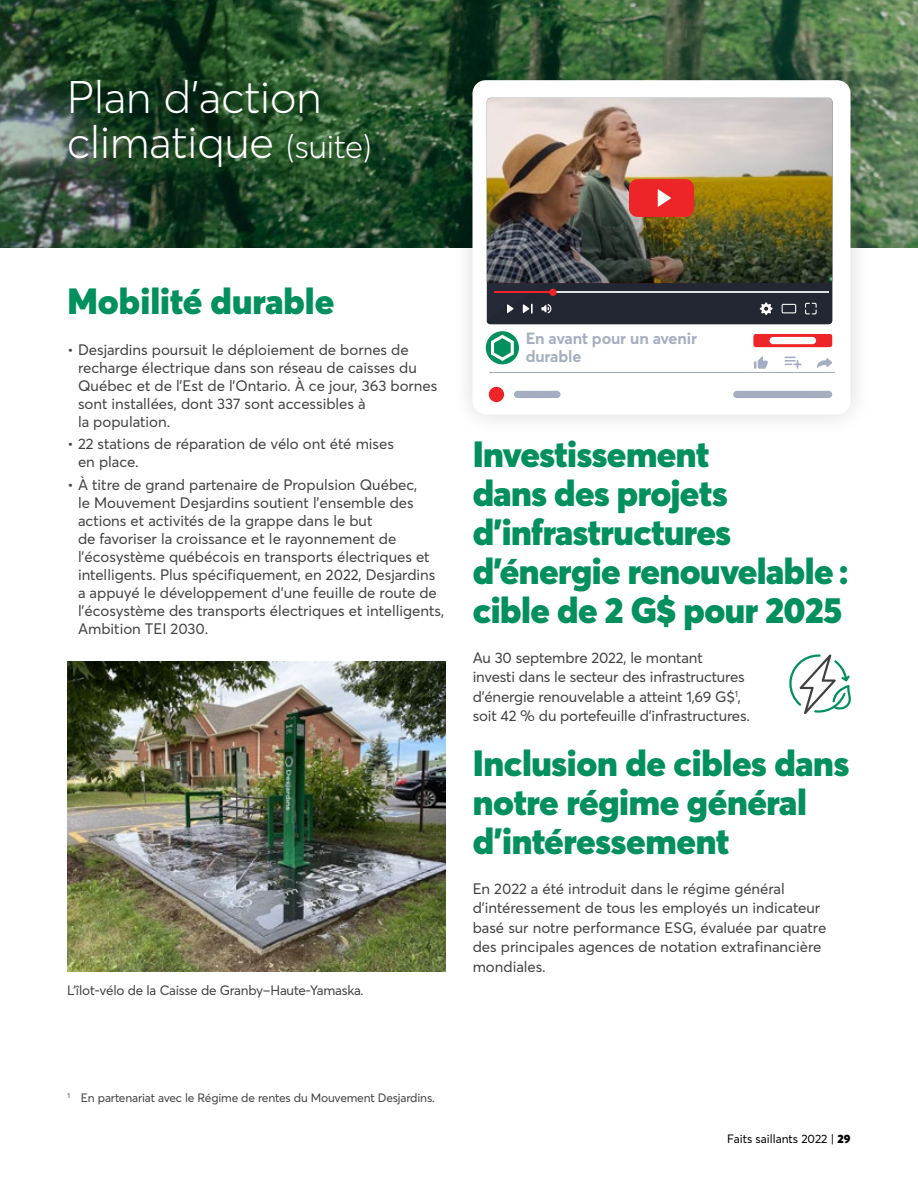
<style>
.page{position:relative;width:918px;height:1188px;background:#fff}
.page>*{position:absolute;margin:0;border:0;box-sizing:border-box;transform-origin:0 0}
.t1{font:300 45px/45px "Desjardins Sans";color:#fff}
.t2{font:900 36px/39px "Desjardins Sans";letter-spacing:-.015em;color:#00905e}
.t3{font:700 16.2px/17.5px "Desjardins Sans";letter-spacing:-.01em;color:#a4aec0}
.t4{font:15px/18px "Desjardins Sans";color:#414042}
.t5{font:13.5px "Desjardins Sans";letter-spacing:-.015em;color:#414042}
.t6{font:12px "Desjardins Sans";letter-spacing:-.01em;color:#414042}
.t7{font:12px "Desjardins Sans";color:#000}
.s1{font-size:33px}
.s2{font-weight:900}
</style>
<div class="page">
<img style="left:0;top:0;width:918px;height:247px">
<img style="left:67px;top:661px;width:378px;height:311px">
<svg style="left:789px;top:654px;width:62px;height:60px"></svg>
<div style="left:451px;top:58px;width:422px;height:378px;background:#000;opacity:.15"></div>
<div style="left:472px;top:80px;width:378px;height:335px;background:#fff;border-radius:13px"></div>
<div style="left:487px;top:283px;width:345px;height:41px;background:#232633"></div>
<hr style="left:495px;top:291px;width:334px;height:2px;background:#dbe3e8">
<hr style="left:495px;top:291px;width:58px;height:2px;background:#ee2528">
<svg style="left:523px;top:304px;width:10px;height:10px"></svg>
<svg style="left:507px;top:304px;width:7px;height:9px"></svg>
<svg style="left:760px;top:302px;width:13px;height:13px"></svg>
<svg style="left:782px;top:304px;width:14px;height:9px"></svg>
<svg style="left:805px;top:303px;width:12px;height:11px"></svg>
<div style="left:549px;top:289px;width:8px;height:7px;background:#ee2528;border-radius:50%"></div>
<svg style="left:541px;top:304px;width:10px;height:10px"></svg>
<div style="left:514px;top:391px;width:47px;height:7px;background:#a4aec0;border-radius:4px"></div>
<div style="left:733px;top:391px;width:99px;height:7px;background:#a4aec0;border-radius:4px"></div>
<svg style="left:754px;top:356px;width:14px;height:13px"></svg>
<svg style="left:817px;top:358px;width:15px;height:10px"></svg>
<svg style="left:785px;top:357px;width:17px;height:12px"></svg>
<hr style="left:489px;top:372px;width:345px;height:1px;background:#a4aec0">
<div style="left:753px;top:334px;width:79px;height:13px;background:#ee2528;border-radius:3px"></div>
<div style="left:489px;top:387px;width:15px;height:15px;background:#ee2528;border-radius:50%"></div>
<img style="left:487px;top:98px;width:345px;height:185px">
<div style="left:629px;top:179px;width:65px;height:38px;background:#ee2528;border-radius:9px"></div>
<svg style="left:658px;top:189px;width:13px;height:18px"></svg>
<div style="left:486px;top:331px;width:33px;height:33px;background:#00905e;border-radius:50%"></div>
<svg style="left:491px;top:335px;width:23px;height:26px"></svg>
<div style="left:770px;top:337px;width:46px;height:7px;background:#fff;border-radius:4px"></div>
<h1 class="t1" style="left:67px;top:75px;width:306px">Plan d’action climatique <span class="s1">(suite)</span></h1>
<h2 class="t2" style="left:68px;top:281px;width:268px">Mobilité durable</h2>
<p class="t4" style="left:78px;top:341px;width:361px;text-indent:-10px">• Desjardins poursuit le déploiement de bornes de recharge électrique dans son réseau de caisses du Québec et de l’Est de l’Ontario. À ce jour, 363 bornes sont installées, dont 337 sont accessibles à<br>la population.</p>
<p class="t4" style="left:78px;top:435px;width:318px;text-indent:-10px">• 22 stations de réparation de vélo ont été mises en place.</p>
<p class="t4" style="left:78px;top:476px;width:368px;text-indent:-10px">• À titre de grand partenaire de Propulsion Québec,<br>le Mouvement Desjardins soutient l’ensemble des actions et activités de la grappe dans le but<br>de favoriser la croissance et le rayonnement de l’écosystème québécois en transports électriques et intelligents. Plus spécifiquement, en 2022, Desjardins a appuyé le développement d’une feuille de route de l’écosystème des transports électriques et intelligents, Ambition TEI 2030.</p>
<p class="t5" style="left:67px;top:982px;width:298px">L’îlot-vélo de la Caisse de Granby–Haute-Yamaska.</p>
<p class="t3" style="left:526px;top:330px;width:173px">En avant pour un avenir durable</p>
<h2 class="t2" style="left:473px;top:434px;width:377px">Investissement<br>dans des projets d’infrastructures d’énergie renouvelable : cible de 2 G$ pour 2025</h2>
<p class="t4" style="left:473px;top:648px;width:279px;line-height:19.5px">Au 30 septembre 2022, le montant<br>investi dans le secteur des infrastructures d’énergie renouvelable a atteint 1,69 G$<sup>1</sup>, soit 42 % du portefeuille d’infrastructures.</p>
<h2 class="t2" style="left:473px;top:743px;width:378px">Inclusion de cibles dans notre régime général d’intéressement</h2>
<p class="t4" style="left:473px;top:879px;width:355px;line-height:19.5px">En 2022 a été introduit dans le régime général d’intéressement de tous les employés un indicateur basé sur notre performance ESG, évaluée par quatre des principales agences de notation extrafinancière mondiales.</p>
<p class="t6" style="left:68px;top:1091px;width:369px"><sup>1</sup> En partenariat avec le Régime de rentes du Mouvement Desjardins.</p>
<p class="t7" style="left:727px;top:1131px;width:125px">Faits saillants 2022 | <span class="s2">29</span></p>
</div>
